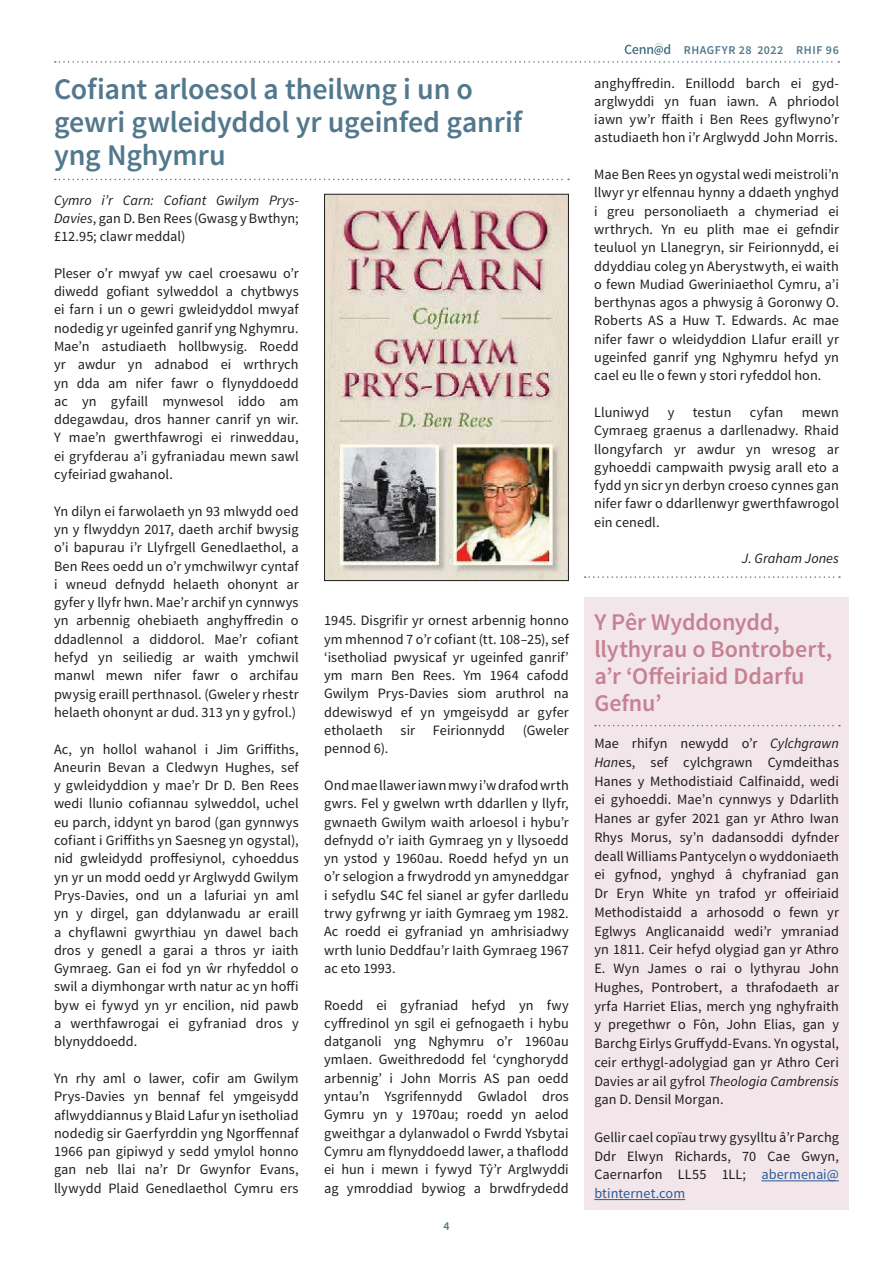
<style>
.page{position:relative;width:893px;height:1263px;background:#fff}
.page>*{position:absolute;margin:0;border:0;box-sizing:border-box;transform-origin:0 0}
.t1{font:600 30px/33px "Source Sans Pro";letter-spacing:-.005em;color:#51788c}
.t2{font:600 24px/27px "Source Sans Pro";letter-spacing:-.005em;color:#c68194}
.t3{font:14.25px/18.3px "Source Sans Pro";letter-spacing:.005em;color:#1d1d1b;text-align:justify}
.t4{font:italic 14.25px "Source Sans Pro";letter-spacing:.005em;color:#1d1d1b}
.t5{font:600 12px "Source Sans Pro";letter-spacing:.05em;color:#51788c}
.s1{font-style:italic}
.s2{color:#275b9b}
</style>
<div class="page">
<svg style="left:625px;top:42px;width:45px;height:13px"></svg>
<svg style="left:55px;top:61px;width:784px;height:2px"></svg>
<div style="left:584px;top:597px;width:264px;height:613px;background:#f3e6ea"></div>
<svg style="left:55px;top:179px;width:514px;height:1px"></svg>
<svg style="left:595px;top:725px;width:245px;height:1px"></svg>
<hr style="left:761px;top:1180px;width:78px;height:1px;background:#275b9b">
<hr style="left:594px;top:1199px;width:91px;height:1px;background:#275b9b">
<img style="left:326px;top:196px;width:241px;height:383px">
<div style="left:324px;top:194px;width:245px;height:387px;border:1px solid #1d1d1b"></div>
<svg style="left:585px;top:576px;width:255px;height:2px"></svg>
<h1 class="t1" style="left:54px;top:73px;width:470px">Cofiant arloesol a theilwng i un o gewri gwleidyddol yr ugeinfed ganrif yng Nghymru</h1>
<p class="t3" style="left:54px;top:191px;width:246px"><span class="s1">Cymro i’r Carn: Cofiant Gwilym Prys-Davies</span>, gan D. Ben Rees (Gwasg y Bwthyn; £12.95; clawr meddal)</p>
<p class="t3" style="left:54px;top:264px;width:246px">Pleser o’r mwyaf yw cael croesawu o’r diwedd gofiant sylweddol a chytbwys ei farn i un o gewri gwleidyddol mwyaf nodedig yr ugeinfed ganrif yng Nghymru.<br>Mae’n astudiaeth hollbwysig. Roedd yr awdur yn adnabod ei wrthrych yn dda am nifer fawr o flynyddoedd ac yn gyfaill mynwesol iddo am ddegawdau, dros hanner canrif yn wir.<br>Y mae’n gwerthfawrogi ei rinweddau, ei gryfderau a’i gyfraniadau mewn sawl cyfeiriad gwahanol.</p>
<p class="t3" style="left:54px;top:502px;width:246px">Yn dilyn ei farwolaeth yn 93 mlwydd oed yn y flwyddyn 2017, daeth archif bwysig o’i bapurau i’r Llyfrgell Genedlaethol, a Ben Rees oedd un o’r ymchwilwyr cyntaf i wneud defnydd helaeth ohonynt ar gyfer y llyfr hwn. Mae’r archif yn cynnwys yn arbennig ohebiaeth anghyffredin o ddadlennol a diddorol. Mae’r cofiant hefyd yn seiliedig ar waith ymchwil manwl mewn nifer fawr o archifau pwysig eraill perthnasol. (Gweler y rhestr helaeth ohonynt ar dud. 313 yn y gyfrol.)</p>
<p class="t3" style="left:54px;top:740px;width:246px">Ac, yn hollol wahanol i Jim Griffiths, Aneurin Bevan a Cledwyn Hughes, sef y gwleidyddion y mae’r Dr D. Ben Rees wedi llunio cofiannau sylweddol, uchel eu parch, iddynt yn barod (gan gynnwys cofiant i Griffiths yn Saesneg yn ogystal), nid gwleidydd proffesiynol, cyhoeddus yn yr un modd oedd yr Arglwydd Gwilym Prys-Davies, ond un a lafuriai yn aml yn y dirgel, gan ddylanwadu ar eraill a chyflawni gwyrthiau yn dawel bach dros y genedl a garai a thros yr iaith Gymraeg. Gan ei fod yn ŵr rhyfeddol o swil a diymhongar wrth natur ac yn hoffi byw ei fywyd yn yr encilion, nid pawb a werthfawrogai ei gyfraniad dros y blynyddoedd.</p>
<p class="t3" style="left:54px;top:1069px;width:246px">Yn rhy aml o lawer, cofir am Gwilym Prys-Davies yn bennaf fel ymgeisydd aflwyddiannus y Blaid Lafur yn isetholiad nodedig sir Gaerfyrddin yng Ngorffennaf 1966 pan gipiwyd y sedd ymylol honno gan neb llai na’r Dr Gwynfor Evans, llywydd Plaid Genedlaethol Cymru ers</p>
<p class="t3" style="left:324px;top:612px;width:246px">1945. Disgrifir yr ornest arbennig honno ym mhennod 7 o’r cofiant (tt. 108–25), sef ‘isetholiad pwysicaf yr ugeinfed ganrif’ ym marn Ben Rees. Ym 1964 cafodd Gwilym Prys-Davies siom aruthrol na ddewiswyd ef yn ymgeisydd ar gyfer etholaeth</p>
<p class="t3" style="left:401px;top:721px;width:16px">sir</p>
<p class="t3" style="left:433px;top:721px;width:137px">Feirionnydd (Gweler</p>
<p class="t3" style="left:324px;top:740px;width:66px">pennod 6).</p>
<p class="t3" style="left:324px;top:776px;width:246px">Ond mae llawer iawn mwy i’w drafod wrth gwrs. Fel y gwelwn wrth ddarllen y llyfr, gwnaeth Gwilym waith arloesol i hybu’r defnydd o’r iaith Gymraeg yn y llysoedd yn ystod y 1960au. Roedd hefyd yn un o’r selogion a frwydrodd yn amyneddgar i sefydlu S4C fel sianel ar gyfer darlledu trwy gyfrwng yr iaith Gymraeg ym 1982.<br>Ac roedd ei gyfraniad yn amhrisiadwy wrth lunio Deddfau’r Iaith Gymraeg 1967 ac eto 1993.</p>
<p class="t3" style="left:324px;top:996px;width:246px">Roedd ei gyfraniad hefyd yn fwy cyffredinol yn sgil ei gefnogaeth i hybu datganoli yng Nghymru o’r 1960au ymlaen. Gweithredodd fel ‘cynghorydd arbennig’ i John Morris AS pan oedd yntau’n Ysgrifennydd Gwladol dros Gymru yn y 1970au; roedd yn aelod gweithgar a dylanwadol o Fwrdd Ysbytai Cymru am flynyddoedd lawer, a thaflodd ei hun i mewn i fywyd Tŷ’r Arglwyddi ag ymroddiad bywiog a brwdfrydedd</p>
<p class="t5" style="left:443px;top:1218px;width:8px">4</p>
<p class="t5" style="left:684px;top:42px;width:157px">RHAGFYR 28 2022 RHIF 96</p>
<p class="t3" style="left:594px;top:74px;width:246px">anghyffredin. Enillodd barch ei gyd&shy;arglwyddi yn fuan iawn. A phriodol iawn yw’r ffaith i Ben Rees gyflwyno’r astudiaeth hon i’r Arglwydd John Morris.</p>
<p class="t3" style="left:594px;top:165px;width:246px">Mae Ben Rees yn ogystal wedi meistroli’n llwyr yr elfennau hynny a ddaeth ynghyd i greu personoliaeth a chymeriad ei wrthrych. Yn eu plith mae ei gefndir teuluol yn Llanegryn, sir Feirionnydd, ei ddyddiau coleg yn Aberystwyth, ei waith o fewn Mudiad Gweriniaethol Cymru, a’i berthynas agos a phwysig â Goronwy O.<br>Roberts AS a Huw T. Edwards. Ac mae nifer fawr o wleidyddion Llafur eraill yr ugeinfed ganrif yng Nghymru hefyd yn cael eu lle o fewn y stori ryfeddol hon.</p>
<p class="t3" style="left:594px;top:403px;width:56px">Lluniwyd</p>
<p class="t3" style="left:668px;top:403px;width:8px">y</p>
<p class="t3" style="left:693px;top:403px;width:40px">testun</p>
<p class="t3" style="left:750px;top:403px;width:35px">cyfan</p>
<p class="t3" style="left:594px;top:403px;width:246px;text-indent:207px">mewn Cymraeg graenus a darllenadwy. Rhaid llongyfarch yr awdur yn wresog ar gyhoeddi campwaith pwysig arall eto a fydd yn sicr yn derbyn croeso cynnes gan nifer fawr o ddarllenwyr gwerthfawrogol ein cenedl.</p>
<p class="t4" style="left:742px;top:550px;width:99px">J. Graham Jones</p>
<h2 class="t2" style="left:594px;top:609px;width:240px">Y Pêr Wyddonydd, llythyrau o Bontrobert, a’r ‘Offeiriaid Ddarfu<br>Gefnu’</h2>
<p class="t3" style="left:594px;top:734px;width:246px;line-height:18.8px">Mae rhifyn newydd o’r <span class="s1">Cylchgrawn Han</span>es, sef cylchgrawn Cymdeithas Hanes y Methodistiaid Calfinaidd, wedi ei gyhoeddi. Mae’n cynnwys y Ddarlith Hanes ar gyfer 2021 gan yr Athro Iwan Rhys Morus, sy’n dadansoddi dyfnder deall Williams Pantycelyn o wyddoniaeth ei gyfnod, ynghyd â chyfraniad gan Dr Eryn White yn trafod yr offeiriaid Methodistaidd a arhosodd o fewn yr Eglwys Anglicanaidd wedi’r ymraniad yn 1811. Ceir hefyd olygiad gan yr Athro E. Wyn James o rai o lythyrau John Hughes, Pontrobert, a thrafodaeth ar yrfa Harriet Elias, merch yng nghyfraith y pregethwr o Fôn, John Elias, gan y Barchg Eirlys Gruffydd-Evans. Yn ogystal, ceir erthygl-adolygiad gan yr Athro Ceri Davies ar ail gyfrol <span class="s1">Theologia Cambrensis </span>gan D. Densil Morgan.</p>
<p class="t3" style="left:594px;top:1128px;width:246px;line-height:18.8px">Gellir cael copïau trwy gysylltu â’r Parchg Ddr Elwyn Richards, 70 Cae Gwyn, Caernarfon LL55 1LL; <span class="s2">abermenai@ btinternet.com</span></p>
</div>
